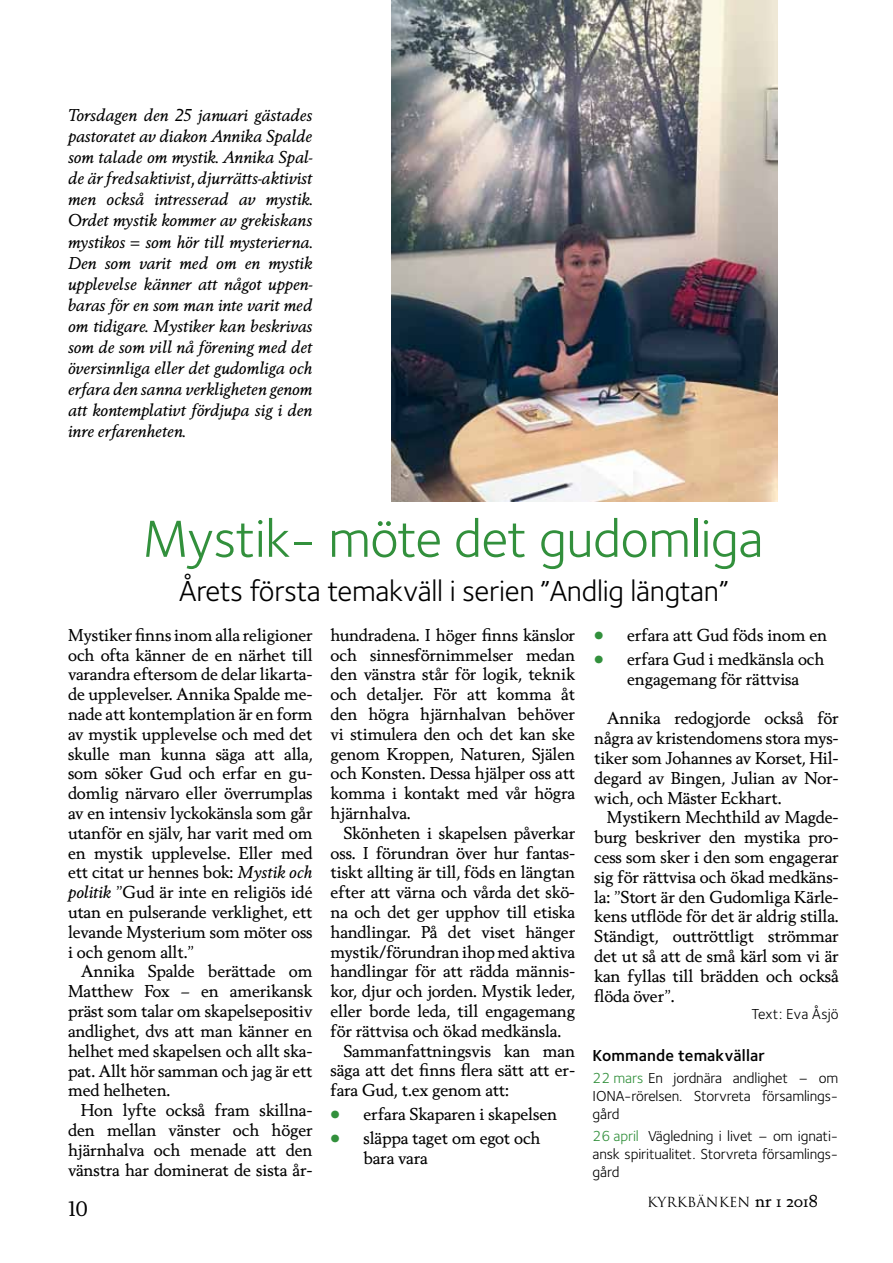
<style>
.page{position:relative;width:893px;height:1263px;background:#fff}
.page>*{position:absolute;margin:0;border:0;box-sizing:border-box;transform-origin:0 0}
.t1{font:54px "Foundry Sterling";letter-spacing:-.01em;color:#32903c}
.t2{font:30px "Foundry Sterling";letter-spacing:-.01em;color:#000}
.t3{font:21px "Berling Nova Text";color:#000}
.t4{font:16.5px/19.8px "Berling Nova Text";letter-spacing:-.01em;color:#000;text-align:justify}
.t5{font:italic 16.5px/21px "Berling Nova Text";letter-spacing:-.01em;color:#000;text-align:justify}
.t6{font:600 16.5px "Foundry Sterling";letter-spacing:.01em;color:#000}
.t7{font:15px/18px "Foundry Sterling";letter-spacing:-.01em;color:#000;text-align:justify}
.t8{font:15px "Foundry Sterling";letter-spacing:.01em;color:#000}
.t9{font:13.5px "Trajan Pro";letter-spacing:.01em;color:#000}
.s1{font-style:italic}
.s2{color:#32903c}
.s3{font-family:"Berling Nova Text Regular Os F";font-size:16.5px}
</style>
<div class="page">
<img style="left:391px;top:0;width:386px;height:502px">
<p class="t5" style="left:68px;top:105px;width:246px">Torsdagen den 25 januari gästades pastoratet av diakon Annika Spalde som talade om mystik. Annika Spal&shy;de är fredsaktivist, djurrätts-aktivist men också intresserad av mystik.<br>Ordet mystik kommer av grekiskans mystikos = som hör till mysterierna.<br>Den som varit med om en mystik upplevelse känner att något uppen&shy;baras för en som man inte varit med om tidigare. Mystiker kan beskrivas som de som vill nå förening med det översinnliga eller det gudomliga och erfara den sanna verkligheten genom att kontemplativt fördjupa sig i den inre erfarenheten.</p>
<h1 class="t1" style="left:142px;top:501px;width:623px">Mystik- möte det gudomliga</h1>
<h2 class="t2" style="left:179px;top:569px;width:551px">Årets första temakväll i serien ”Andlig längtan”</h2>
<p class="t4" style="left:68px;top:625px;width:246px">Mystiker finns inom alla religioner och ofta känner de en närhet till varandra eftersom de delar likarta&shy;de upplevelser. Annika Spalde me&shy;nade att kontemplation är en form av mystik upplevelse och med det skulle man kunna säga att alla, som söker Gud och erfar en gu&shy;domlig närvaro eller överrumplas av en intensiv lyckokänsla som går utanför en själv, har varit med om en mystik upplevelse. Eller med ett citat ur hennes bok: <span class="s1">Mystik och politik</span> ”Gud är inte en religiös idé utan en pulserande verklighet, ett levande Mysterium som möter oss i och genom allt.”</p>
<p class="t4" style="left:68px;top:961px;width:246px;text-indent:13px">Annika Spalde berättade om Matthew Fox – en amerikansk präst som talar om skapelsepositiv andlighet, dvs att man känner en helhet med skapelsen och allt ska&shy;pat. Allt hör samman och jag är ett med helheten.</p>
<p class="t4" style="left:68px;top:1100px;width:246px;text-indent:13px">Hon lyfte också fram skillna&shy;den mellan vänster och höger hjärnhalva och menade att den vänstra har dominerat de sista år-</p>
<p class="t3" style="left:68px;top:1195px;width:21px">10</p>
<p class="t4" style="left:331px;top:624px;width:246px">hundradena. I höger finns känslor och sinnesförnimmelser medan den vänstra står för logik, teknik och detaljer. För att komma åt den högra hjärnhalvan behöver vi stimulera den och det kan ske genom Kroppen, Naturen, Själen och Konsten. Dessa hjälper oss att komma i kontakt med vår högra hjärnhalva.</p>
<p class="t4" style="left:343px;top:822px;width:233px">Skönheten i skapelsen påverkar</p>
<p class="t4" style="left:331px;top:842px;width:246px">oss. I förundran över hur fantas-</p>
<p class="t4" style="left:331px;top:862px;width:246px">tiskt allting är till, föds en längtan</p>
<p class="t4" style="left:331px;top:882px;width:246px">efter att värna och vårda det skö-</p>
<p class="t4" style="left:331px;top:902px;width:246px">na och det ger upphov till etiska</p>
<p class="t4" style="left:331px;top:921px;width:246px">handlingar. På det viset hänger</p>
<p class="t4" style="left:331px;top:941px;width:246px">mystik/förundran ihop med aktiva</p>
<p class="t4" style="left:331px;top:961px;width:246px">handlingar för att rädda männis-</p>
<p class="t4" style="left:331px;top:981px;width:246px">kor, djur och jorden. Mystik leder,</p>
<p class="t4" style="left:331px;top:1001px;width:246px">eller borde leda, till engagemang</p>
<p class="t4" style="left:331px;top:1020px;width:232px">för rättvisa och ökad medkänsla.</p>
<p class="t4" style="left:343px;top:1040px;width:233px">Sammanfattningsvis kan man</p>
<p class="t4" style="left:331px;top:1060px;width:246px">säga att det finns flera sätt att er-</p>
<p class="t4" style="left:331px;top:1080px;width:180px">fara Gud, t.ex genom att:</p>
<p class="t4" style="left:331px;top:1104px;width:228px"><span class="s2">•</span> erfara Skaparen i skapelsen</p>
<p class="t4" style="left:364px;top:1128px;width:179px;text-indent:-33px"><span class="s2">•</span> släppa taget om egot och bara vara</p>
<p class="t4" style="left:594px;top:625px;width:235px"><span class="s2">•</span> erfara att Gud föds inom en</p>
<p class="t4" style="left:594px;top:649px;width:232px;text-align:center"><span class="s2">•</span> erfara Gud i medkänsla och engagemang för rättvisa</p>
<p class="t4" style="left:594px;top:708px;width:246px;text-indent:13px">Annika redogjorde också för några av kristendomens stora mys&shy;tiker som Johannes av Korset, Hil&shy;degard av Bingen, Julian av Nor&shy;wich, och Mäster Eckhart.</p>
<p class="t4" style="left:594px;top:807px;width:246px;text-indent:13px">Mystikern Mechthild av Magde&shy;burg beskriver den mystika pro&shy;cess som sker i den som engagerar sig för rättvisa och ökad medkäns&shy;la: ”Stort är den Gudomliga Kärle&shy;kens utflöde för det är aldrig stilla.<br>Ständigt, outtröttligt strömmar det ut så att de små kärl som vi är kan fyllas till brädden och också flöda över”.</p>
<p class="t8" style="left:751px;top:1004px;width:89px">Text: Eva Åsjö</p>
<p class="t6" style="left:593px;top:1043px;width:174px">Kommande temakvällar</p>
<p class="t7" style="left:593px;top:1068px;width:247px"><span class="s2">22 mars</span> En jordnära andlighet – om IONA-rörelsen. Storvreta församlings&shy;gård</p>
<p class="t7" style="left:593px;top:1127px;width:247px"><span class="s2">26 april</span> Vägledning i livet – om ignati&shy;ansk spiritualitet. Storvreta församlings&shy;gård</p>
<p class="t9" style="left:647px;top:1193px;width:172px">KYRKBÄNKEN <span class="s3">nr 1 2018</span></p>
</div>
